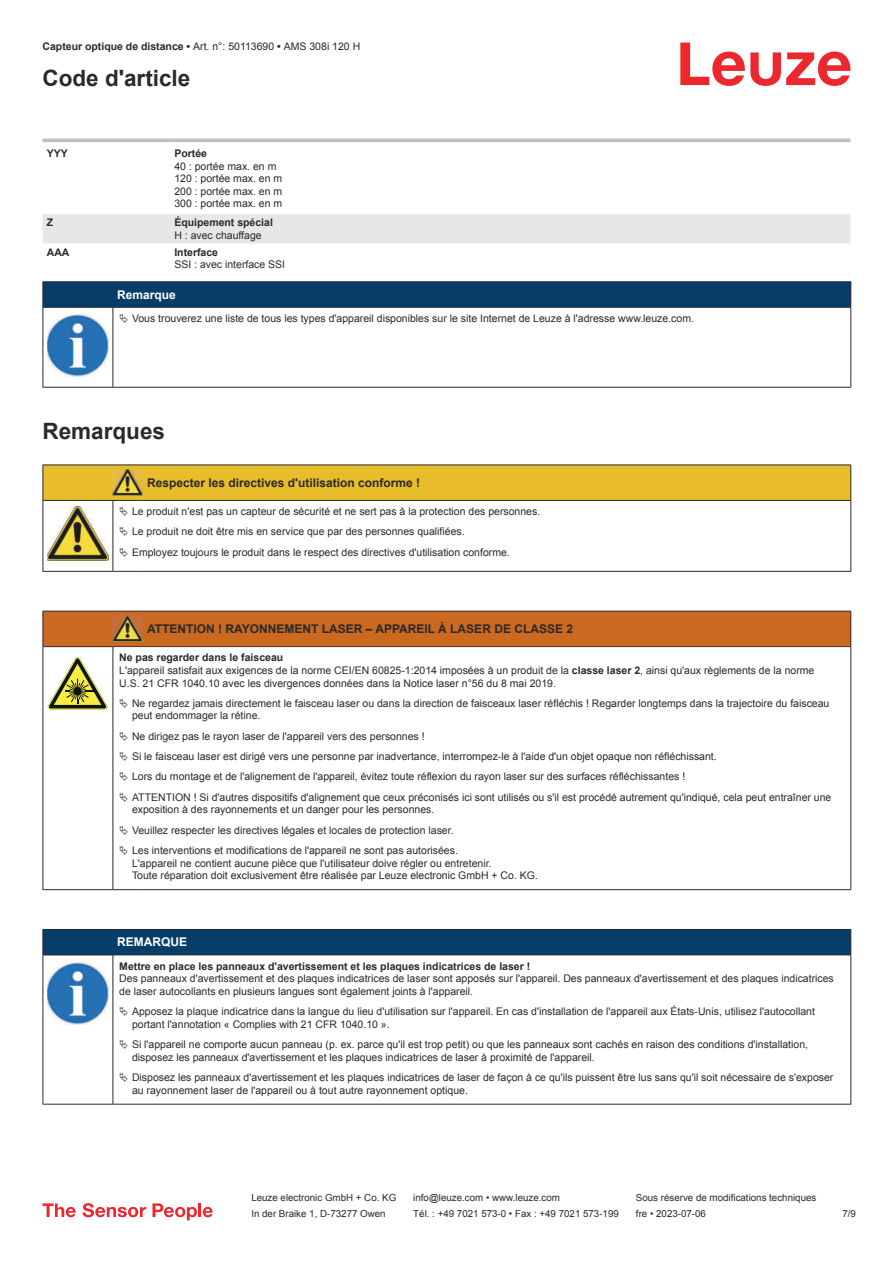
<style>
.page{position:relative;width:893px;height:1263px;background:#fff}
.page>*{position:absolute;margin:0;border:0;box-sizing:border-box;transform-origin:0 0}
.t1{font:700 22.5px "Arial";color:#2b292a}
.t2{font:700 12px "Arial";color:#2b292a}
.t3{font:700 12px "Arial";color:#fff}
.t4{font:10.5px/12.6px "Arial";color:#2b292a}
.t5{font:700 10.5px "Arial";color:#2b292a}
.t6{font:9.75px "Arial";color:#2b292a}
.s1{font-weight:400}
.s2{font-weight:700}
</style>
<div class="page">
<svg style="left:680px;top:43px;width:170px;height:43px"></svg>
<svg style="left:43px;top:138px;width:807px;height:106px"></svg>
<div style="left:43px;top:214px;width:807px;height:29px;background:#e6e7e9"></div>
<hr style="left:43px;top:139px;width:127px;height:3px;background:#bdbfc1">
<hr style="left:170px;top:139px;width:680px;height:3px;background:#bdbfc1">
<svg style="left:43px;top:1203px;width:33px;height:14px"></svg>
<svg style="left:83px;top:1203px;width:63px;height:14px"></svg>
<svg style="left:153px;top:1203px;width:44px;height:17px"></svg>
<hr style="left:198px;top:1203px;width:3px;height:14px;background:#ed272d">
<svg style="left:203px;top:1207px;width:10px;height:10px"></svg>
<svg style="left:44px;top:308px;width:806px;height:79px"></svg>
<hr style="left:43px;top:281px;width:70px;height:1px;background:#2b292a">
<hr style="left:43px;top:307px;width:70px;height:1px;background:#2b292a">
<hr style="left:113px;top:281px;width:738px;height:1px;background:#2b292a">
<svg style="left:43px;top:282px;width:808px;height:25px;background:#063c67"></svg>
<hr style="left:113px;top:307px;width:738px;height:1px;background:#2b292a">
<hr style="left:43px;top:308px;width:1px;height:75px;background:#2b292a">
<hr style="left:113px;top:308px;width:1px;height:75px;background:#2b292a">
<hr style="left:850px;top:308px;width:1px;height:75px;background:#2b292a">
<hr style="left:43px;top:387px;width:70px;height:1px;background:#2b292a">
<hr style="left:113px;top:387px;width:738px;height:1px;background:#2b292a">
<img style="left:47px;top:314px;width:61px;height:62px">
<div style="left:115px;top:308px;width:734px;height:20px;background:#fff"></div>
<hr style="left:43px;top:571px;width:70px;height:1px;background:#2b292a">
<hr style="left:113px;top:571px;width:30px;height:1px;background:#2b292a">
<hr style="left:143px;top:571px;width:708px;height:1px;background:#2b292a">
<div style="left:44px;top:612px;width:806px;height:34px;background:#ca691f"></div>
<hr style="left:43px;top:611px;width:70px;height:1px;background:#2b292a">
<hr style="left:43px;top:611px;width:1px;height:35px;background:#2b292a">
<hr style="left:43px;top:646px;width:70px;height:1px;background:#2b292a">
<hr style="left:113px;top:611px;width:30px;height:1px;background:#2b292a">
<hr style="left:113px;top:646px;width:30px;height:1px;background:#2b292a">
<hr style="left:143px;top:611px;width:708px;height:1px;background:#2b292a">
<hr style="left:850px;top:611px;width:1px;height:35px;background:#2b292a">
<hr style="left:143px;top:646px;width:708px;height:1px;background:#2b292a">
<hr style="left:43px;top:647px;width:1px;height:238px;background:#2b292a">
<hr style="left:113px;top:647px;width:1px;height:238px;background:#2b292a">
<hr style="left:850px;top:647px;width:1px;height:238px;background:#2b292a">
<hr style="left:43px;top:889px;width:70px;height:1px;background:#2b292a">
<hr style="left:113px;top:889px;width:30px;height:1px;background:#2b292a">
<hr style="left:143px;top:889px;width:708px;height:1px;background:#2b292a">
<img style="left:113px;top:615px;width:30px;height:27px">
<svg style="left:47px;top:657px;width:60px;height:53px"></svg>
<svg style="left:115px;top:647px;width:734px;height:1px"></svg>
<svg style="left:44px;top:955px;width:806px;height:149px"></svg>
<div style="left:43px;top:929px;width:808px;height:26px;background:#063d69"></div>
<hr style="left:113px;top:954px;width:738px;height:1px;background:#2b292a">
<hr style="left:43px;top:955px;width:1px;height:145px;background:#2b292a">
<hr style="left:113px;top:955px;width:1px;height:145px;background:#2b292a">
<hr style="left:850px;top:955px;width:1px;height:145px;background:#2b292a">
<hr style="left:43px;top:1104px;width:70px;height:1px;background:#2b292a">
<hr style="left:113px;top:1104px;width:738px;height:1px;background:#2b292a">
<img style="left:47px;top:961px;width:61px;height:63px">
<svg style="left:115px;top:956px;width:734px;height:144px"></svg>
<svg style="left:43px;top:465px;width:808px;height:106px"></svg>
<svg style="left:120px;top:1007px;width:8px;height:9px"></svg>
<svg style="left:120px;top:1040px;width:8px;height:9px"></svg>
<svg style="left:120px;top:1072px;width:8px;height:10px"></svg>
<p class="t5" style="left:43px;top:43px;width:319px">Capteur optique de distance • <span class="s1">Art. n°: 50113690</span> • <span class="s1">AMS 308i 120 H</span></p>
<h1 class="t1" style="left:43px;top:70px;width:149px">Code d'article</h1>
<p class="t5" style="left:47px;top:149px;width:23px">YYY</p>
<p class="t5" style="left:174px;top:149px;width:34px">Portée</p>
<p class="t4" style="left:174px;top:161px;width:109px">40 : portée max. en m<br>120 : portée max. en m<br>200 : portée max. en m<br>300 : portée max. en m</p>
<p class="t5" style="left:47px;top:218px;width:8px">Z</p>
<p class="t5" style="left:174px;top:218px;width:100px">Équipement spécial</p>
<p class="t4" style="left:174px;top:230px;width:89px">H : avec chauffage</p>
<p class="t5" style="left:47px;top:248px;width:24px">AAA</p>
<p class="t5" style="left:174px;top:248px;width:45px">Interface</p>
<p class="t4" style="left:174px;top:259px;width:112px">SSI : avec interface SSI</p>
<p class="t3" style="left:117px;top:290px;width:60px">Remarque</p>
<p class="t4" style="left:132px;top:313px;width:563px">Vous trouverez une liste de tous les types d'appareil disponibles sur le site Internet de Leuze à l'adresse www.leuze.com.</p>
<h1 class="t1" style="left:43px;top:422px;width:124px">Remarques</h1>
<p class="t2" style="left:147px;top:478px;width:274px">Respecter les directives d'utilisation conforme !</p>
<p class="t4" style="left:132px;top:502px;width:410px;line-height:20.2px">Le produit n'est pas un capteur de sécurité et ne sert pas à la protection des personnes.<br>Le produit ne doit être mis en service que par des personnes qualifiées.<br>Employez toujours le produit dans le respect des directives d'utilisation conforme.</p>
<p class="t2" style="left:147px;top:624px;width:427px">ATTENTION ! RAYONNEMENT LASER – APPAREIL À LASER DE CLASSE 2</p>
<p class="t4" style="left:119px;top:652px;width:697px"><span class="s2">Ne pas regarder dans le faisceau<br></span>L'appareil satisfait aux exigences de la norme CEI/EN 60825-1:2014 imposées à un produit de la <span class="s2">classe laser 2</span>, ainsi qu'aux règlements de la norme<br>U.S. 21 CFR 1040.10 avec les divergences données dans la Notice laser n°56 du 8 mai 2019.</p>
<p class="t4" style="left:132px;top:698px;width:699px">Ne regardez jamais directement le faisceau laser ou dans la direction de faisceaux laser réfléchis ! Regarder longtemps dans la trajectoire du faisceau peut endommager la rétine.</p>
<p class="t4" style="left:132px;top:727px;width:701px;line-height:20.2px">Ne dirigez pas le rayon laser de l'appareil vers des personnes !<br>Si le faisceau laser est dirigé vers une personne par inadvertance, interrompez-le à l'aide d'un objet opaque non réfléchissant.<br>Lors du montage et de l'alignement de l'appareil, évitez toute réflexion du rayon laser sur des surfaces réfléchissantes !<br>ATTENTION ! Si d'autres dispositifs d'alignement que ceux préconisés ici sont utilisés ou s'il est procédé autrement qu'indiqué, cela peut entraîner une</p>
<p class="t4" style="left:132px;top:800px;width:327px;line-height:20.2px">exposition à des rayonnements et un danger pour les personnes.<br>Veuillez respecter les directives légales et locales de protection laser.<br>Les interventions et modifications de l'appareil ne sont pas autorisées.</p>
<p class="t4" style="left:132px;top:857px;width:407px">L'appareil ne contient aucune pièce que l'utilisateur doive régler ou entretenir.<br>Toute réparation doit exclusivement être réalisée par Leuze electronic GmbH + Co. KG.</p>
<p class="t3" style="left:117px;top:938px;width:71px">REMARQUE</p>
<p class="t5" style="left:119px;top:962px;width:413px">Mettre en place les panneaux d'avertissement et les plaques indicatrices de laser !</p>
<p class="t4" style="left:119px;top:973px;width:716px">Des panneaux d'avertissement et des plaques indicatrices de laser sont apposés sur l'appareil. Des panneaux d'avertissement et des plaques indicatrices de laser autocollants en plusieurs langues sont également joints à l'appareil.</p>
<p class="t4" style="left:132px;top:1006px;width:684px">Apposez la plaque indicatrice dans la langue du lieu d'utilisation sur l'appareil. En cas d'installation de l'appareil aux États-Unis, utilisez l'autocollant portant l'annotation « Complies with 21 CFR 1040.10 ».</p>
<p class="t4" style="left:132px;top:1039px;width:678px">Si l'appareil ne comporte aucun panneau (p. ex. parce qu'il est trop petit) ou que les panneaux sont cachés en raison des conditions d'installation, disposez les panneaux d'avertissement et les plaques indicatrices de laser à proximité de l'appareil.</p>
<p class="t4" style="left:132px;top:1072px;width:703px">Disposez les panneaux d'avertissement et les plaques indicatrices de laser de façon à ce qu'ils puissent être lus sans qu'il soit nécessaire de s'exposer au rayonnement laser de l'appareil ou à tout autre rayonnement optique.</p>
<p class="t6" style="left:251px;top:1194px;width:146px">Leuze electronic GmbH + Co. KG</p>
<p class="t6" style="left:413px;top:1194px;width:148px">info@leuze.com • www.leuze.com</p>
<p class="t6" style="left:636px;top:1194px;width:182px">Sous réserve de modifications techniques</p>
<p class="t6" style="left:251px;top:1210px;width:136px">In der Braike 1, D-73277 Owen</p>
<p class="t6" style="left:413px;top:1210px;width:207px">Tél. : +49 7021 573-0 • Fax : +49 7021 573-199</p>
<p class="t6" style="left:636px;top:1210px;width:72px">fre • 2023-07-06</p>
<p class="t6" style="left:842px;top:1210px;width:15px">7 /9</p>
</div>
